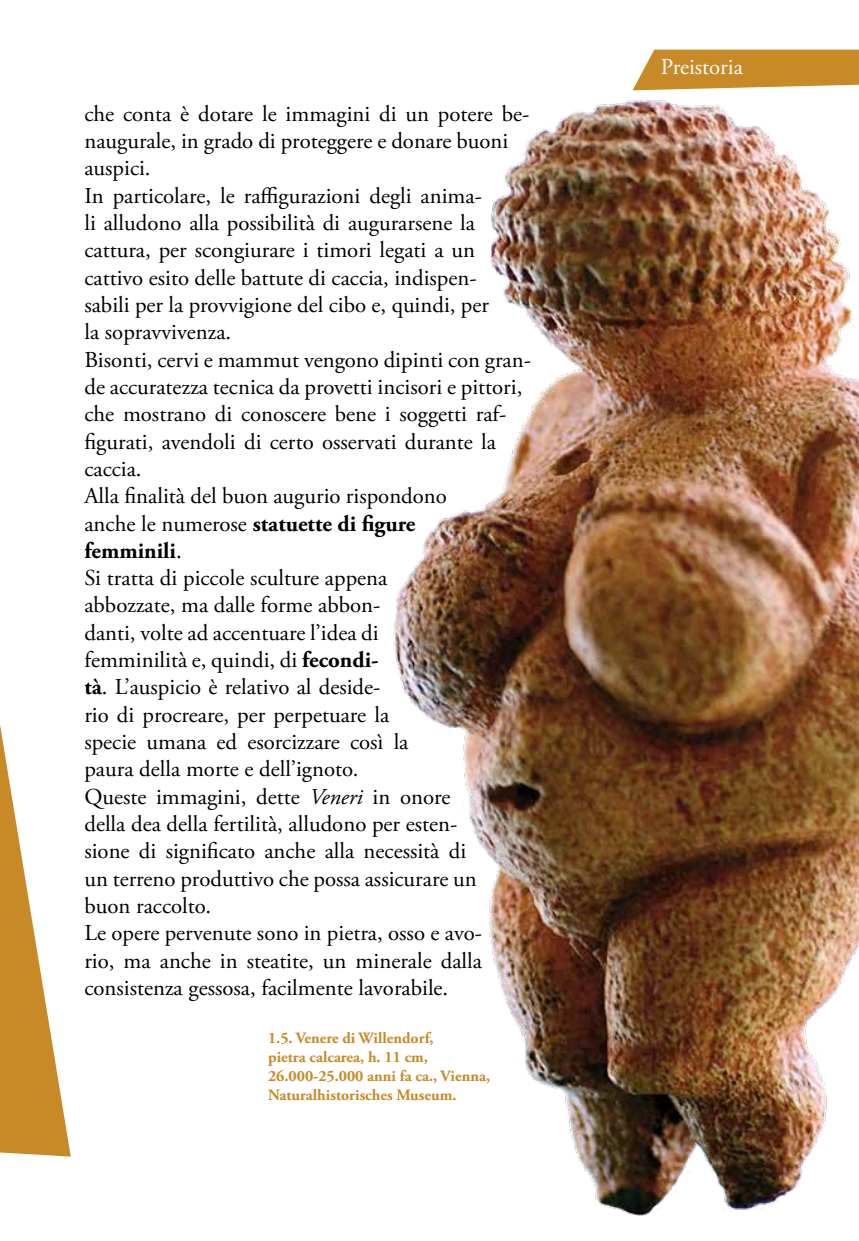
<style>
.page{position:relative;width:859px;height:1241px;background:#fff}
.page>*{position:absolute;margin:0;border:0;box-sizing:border-box;transform-origin:0 0}
.t1{font:22.75px/27.3px "Adobe Garamond Pro";color:#000}
.t2{font:22.75px "Adobe Garamond Pro";color:#fff}
.t3{font:700 15.75px/18.9px "Adobe Garamond Pro";color:#c88a27}
.s1{font-weight:700}
.s2{font-style:italic}
</style>
<div class="page">
<svg style="left:632px;top:50px;width:226px;height:40px;background:#ce973f"></svg>
<svg style="left:0;top:725px;width:71px;height:431px"></svg>
<img style="left:393px;top:99px;width:465px;height:1117px">
<p class="t1" style="left:84px;top:101px;width:448px">che conta è dotare le immagini di un potere be&shy;naugurale, in grado di proteggere e donare buoni auspici.<br>In particolare, le raffigurazioni degli anima-<br>li alludono alla possibilità di augurarsene la cattura, per scongiurare i timori legati a un cattivo esito delle battute di caccia, indispen-<br>sabili per la provvigione del cibo e, quindi, per<br>la sopravvivenza.<br>Bisonti, cervi e mammut vengono dipinti con gran&shy;de accuratezza tecnica da provetti incisori e pittori, che mostrano di conoscere bene i soggetti raf&shy;figurati, avendoli di certo osservati durante la caccia.<br>Alla finalità del buon augurio rispondono<br>anche le numerose <span class="s1">statuette di figure<br>femminili</span>.<br>Si tratta di piccole sculture appena<br>abbozzate, ma dalle forme abbon-<br>danti, volte ad accentuare l’idea di<br>femminilità e, quindi, di <span class="s1">fecondi-<br>tà</span>. L’auspicio è relativo al deside-<br>rio di procreare, per perpetuare la<br>specie umana ed esorcizzare così la<br>paura della morte e dell’ignoto.<br>Queste immagini, dette <span class="s2">Veneri</span> in onore<br>della dea della fertilità, alludono per esten-<br>sione di significato anche alla necessità di<br>un terreno produttivo che possa assicurare un<br>buon raccolto.<br>Le opere pervenute sono in pietra, osso e avo-<br>rio, ma anche in steatite, un minerale dalla consistenza gessosa, facilmente lavorabile.</p>
<p class="t3" style="left:268px;top:1028px;width:223px">1.5. Venere di Willendorf,<br>pietra calcarea, h. 11 cm,<br>26.000-25.000 anni fa ca., Vienna,<br>Naturalhistorisches Museum.</p>
<p class="t2" style="left:660px;top:53px;width:83px">Preistoria</p>
</div>
